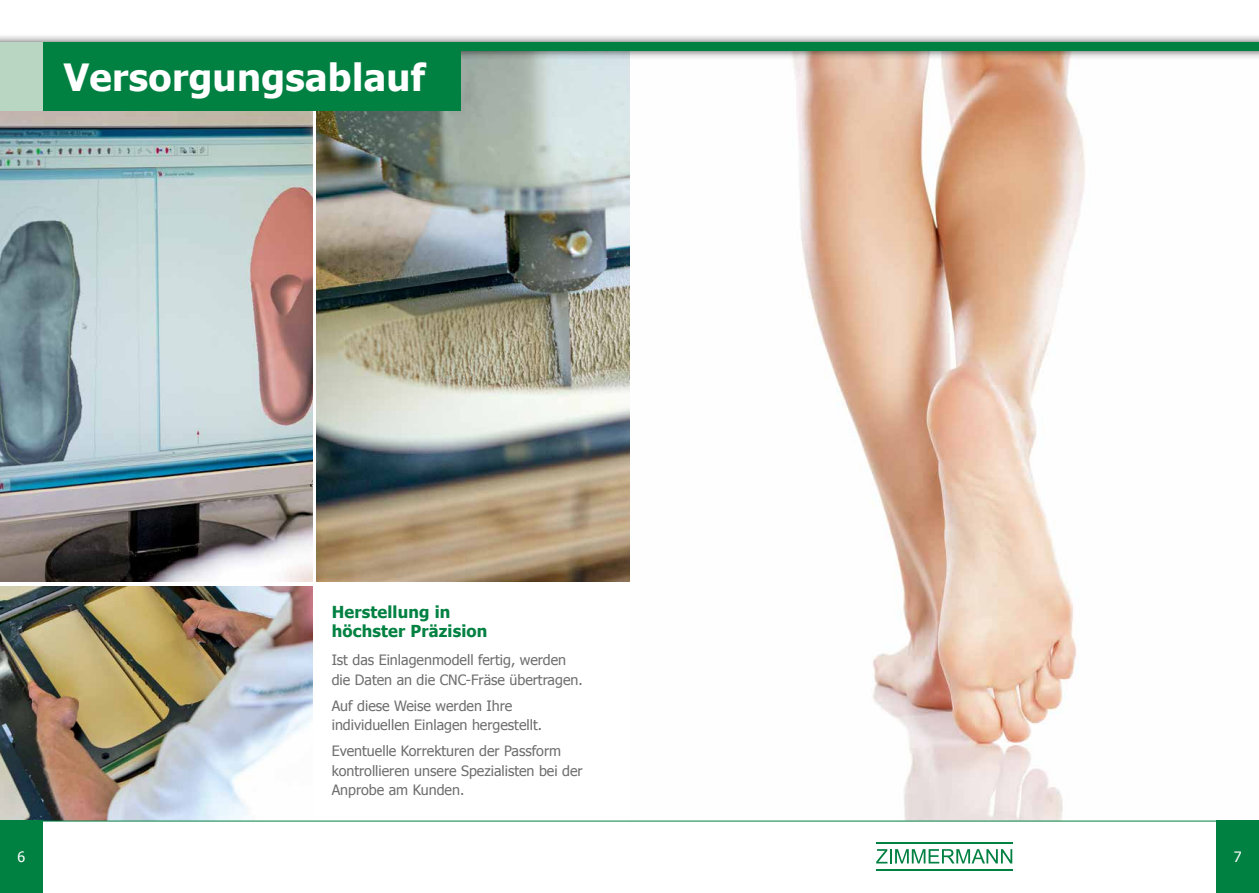
<style>
.page{position:relative;width:1259px;height:893px;background:#fff}
.page>*{position:absolute;margin:0;border:0;box-sizing:border-box;transform-origin:0 0}
.t1{font:700 37.5px "Tahoma";letter-spacing:.01em;color:#fff}
.t2{font:700 16.5px/19.5px "Tahoma";letter-spacing:.01em;color:#008142}
.t3{font:14.25px/19.5px "Tahoma";color:#6e6e6e}
.t4{font:14.25px "Tahoma";color:#fff}
</style>
<div class="page">
<img style="left:629px;top:60px;width:630px;height:761px">
<img style="left:0;top:586px;width:313px;height:235px">
<img style="left:0;top:111px;width:313px;height:471px">
<img style="left:317px;top:60px;width:312px;height:522px">
<div style="left:0;top:34px;width:1259px;height:26px;background:#000;opacity:.75"></div>
<div style="left:0;top:43px;width:1259px;height:8px;background:#008142"></div>
<div style="left:0;top:821px;width:43px;height:72px;background:#008142"></div>
<div style="left:1216px;top:821px;width:43px;height:72px;background:#008142"></div>
<hr style="left:0;top:821px;width:1259px;height:1px;background:#008142">
<svg style="left:876px;top:849px;width:136px;height:14px"></svg>
<hr style="left:876px;top:842px;width:136px;height:1px;background:#008142">
<hr style="left:876px;top:869px;width:136px;height:1px;background:#008142">
<div style="left:43px;top:43px;width:418px;height:68px;background:#008142"></div>
<div style="left:0;top:43px;width:43px;height:68px;background:#b8d6c1"></div>
<h1 class="t1" style="left:64px;top:51px;width:363px">Versorgungsablauf</h1>
<p class="t2" style="left:332px;top:601px;width:157px">Herstellung in höchster Präzision</p>
<p class="t3" style="left:332px;top:650px;width:252px">Ist das Einlagenmodell fertig, werden die Daten an die CNC-Fräse übertragen.</p>
<p class="t3" style="left:332px;top:695px;width:212px">Auf diese Weise werden Ihre individuellen Einlagen hergestellt.</p>
<p class="t3" style="left:332px;top:740px;width:252px">Eventuelle Korrekturen der Passform kontrollieren unsere Spezialisten bei der<br>Anprobe am Kunden.</p>
<p class="t4" style="left:17px;top:847px;width:9px">6</p>
<p class="t4" style="left:1233px;top:847px;width:9px">7</p>
</div>
